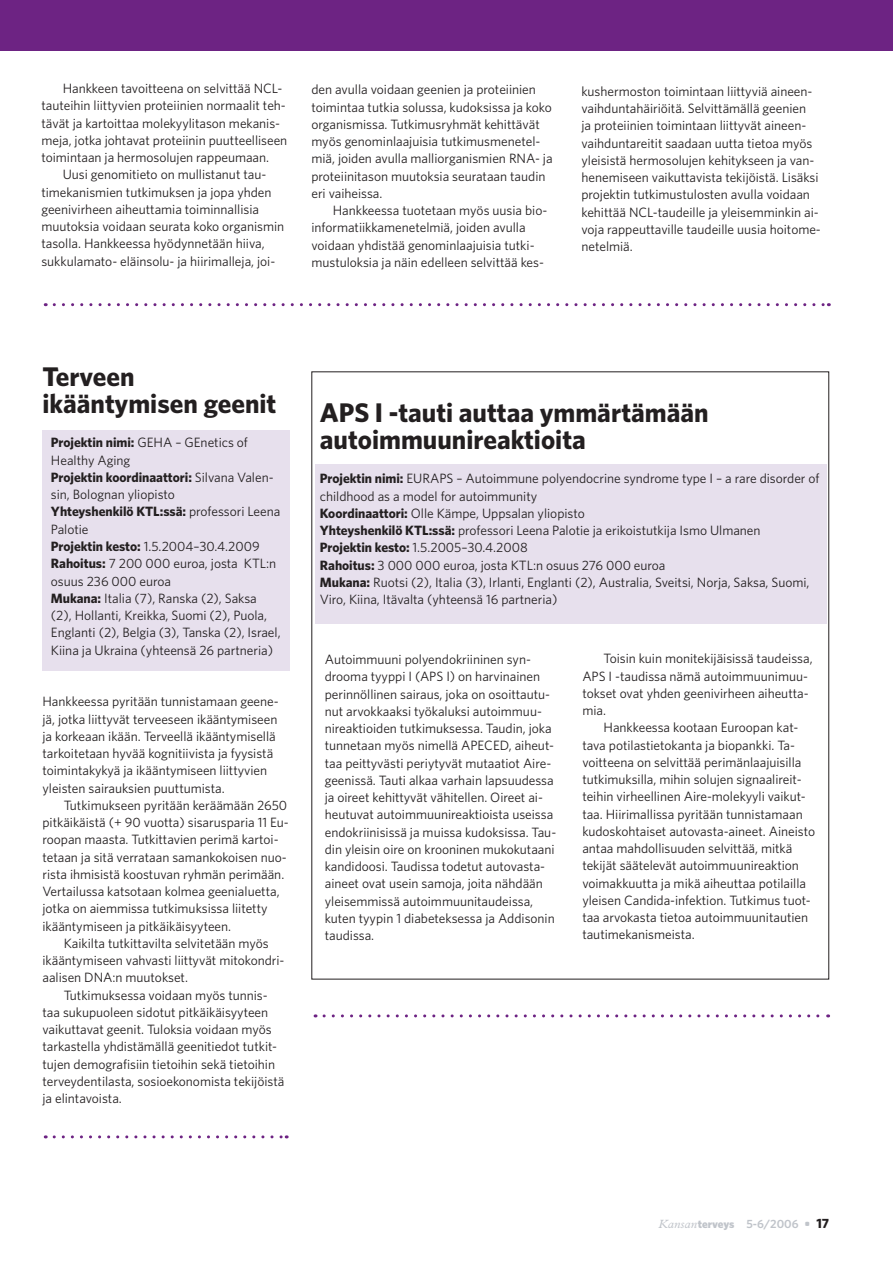
<style>
.page{position:relative;width:893px;height:1263px;background:#fff}
.page>*{position:absolute;margin:0;border:0;box-sizing:border-box;transform-origin:0 0}
.t1{font:700 27px/27px "Whitney";color:#231f20}
.t2{font:13.5px/17.2px "Whitney";letter-spacing:-.005em;color:#231f20}
.t3{font:600 12px "Whitney";color:#c0c4ca}
.s1{font-weight:700}
.s2{font-family:"Plantin";font-weight:400;font-style:italic}
.s3{font-weight:900;font-size:11.25px}
.s4{font-weight:700;font-size:13.5px;color:#231f20}
</style>
<div class="page">
<div style="left:315px;top:464px;width:511px;height:160px;background:#e7e0ed"></div>
<div style="left:42px;top:430px;width:248px;height:240px;background:#e7e0ed"></div>
<div style="left:0;top:0;width:893px;height:50px;background:#6d2383"></div>
<svg style="left:54px;top:303px;width:775px;height:3px"></svg>
<svg style="left:54px;top:1135px;width:233px;height:3px"></svg>
<svg style="left:324px;top:1014px;width:505px;height:3px"></svg>
<p class="t2" style="left:63px;top:79px;width:221px">Hankkeen tavoitteena on selvittää NCL-</p>
<p class="t2" style="left:41px;top:97px;width:246px">tauteihin liittyvien proteiinien normaalit teh-</p>
<p class="t2" style="left:41px;top:114px;width:240px">tävät ja kartoittaa molekyylitason mekanis-</p>
<p class="t2" style="left:41px;top:131px;width:247px">meja, jotka johtavat proteiinin puutteelliseen</p>
<p class="t2" style="left:41px;top:148px;width:229px">toimintaan ja hermosolujen rappeumaan.</p>
<p class="t2" style="left:63px;top:166px;width:205px">Uusi genomitieto on mullistanut tau-</p>
<p class="t2" style="left:41px;top:183px;width:232px">timekanismien tutkimuksen ja jopa yhden</p>
<p class="t2" style="left:41px;top:200px;width:219px">geenivirheen aiheuttamia toiminnallisia</p>
<p class="t2" style="left:41px;top:217px;width:244px">muutoksia voidaan seurata koko organismin</p>
<p class="t2" style="left:41px;top:235px;width:225px">tasolla. Hankkeessa hyödynnetään hiiva,</p>
<p class="t2" style="left:41px;top:252px;width:235px">sukkulamato- eläinsolu- ja hiirimalleja, joi-</p>
<p class="t2" style="left:311px;top:81px;width:243px">den avulla voidaan geenien ja proteiinien toimintaa tutkia solussa, kudoksissa ja koko organismissa. Tutkimusryhmät kehittävät myös genominlaajuisia tutkimusmenetel&shy;miä, joiden avulla malliorganismien RNA- ja proteiinitason muutoksia seurataan taudin eri vaiheissa.</p>
<p class="t2" style="left:311px;top:202px;width:236px;text-indent:21px">Hankkeessa tuotetaan myös uusia bio&shy;informatiikkamenetelmiä, joiden avulla voidaan yhdistää genominlaajuisia tutki&shy;mustuloksia ja näin edelleen selvittää kes-</p>
<p class="t2" style="left:581px;top:82px;width:241px">kushermoston toimintaan liittyviä aineen&shy;vaihduntahäiriöitä. Selvittämällä geenien<br>ja proteiinien toimintaan liittyvät aineen&shy;vaihduntareitit saadaan uutta tietoa myös yleisistä hermosolujen kehitykseen ja van&shy;henemiseen vaikuttavista tekijöistä. Lisäksi projektin tutkimustulosten avulla voidaan kehittää NCL-taudeille ja yleisemminkin ai&shy;voja rappeuttaville taudeille uusia hoitome&shy;netelmiä.</p>
<h1 class="t1" style="left:42px;top:362px;width:235px">Terveen ikääntymisen geenit</h1>
<p class="t2" style="left:51px;top:434px;width:231px"><span class="s1">Projektin nimi:</span> GEHA – GEnetics of Healthy Aging<br><span class="s1">Projektin koordinaattori:</span> Silvana Valen&shy;sin, Bolognan yliopisto<br><span class="s1">Yhteyshenkilö KTL:ssä:</span> professori Leena Palotie<br><span class="s1">Projektin kesto:</span> 1.5.2004–30.4.2009<br><span class="s1">Rahoitus:</span> 7 200 000 euroa, josta KTL:n osuus 236 000 euroa<br><span class="s1">Mukana:</span> Italia (7), Ranska (2), Saksa (2), Hollanti, Kreikka, Suomi (2), Puola, Englanti (2), Belgia (3), Tanska (2), Israel, Kiina ja Ukraina (yhteensä 26 partneria)</p>
<p class="t2" style="left:42px;top:693px;width:238px">Hankkeessa pyritään tunnistamaan geene&shy;jä, jotka liittyvät terveeseen ikääntymiseen ja korkeaan ikään. Terveellä ikääntymisellä tarkoitetaan hyvää kognitiivista ja fyysistä toimintakykyä ja ikääntymiseen liittyvien yleisten sairauksien puuttumista.</p>
<p class="t2" style="left:42px;top:796px;width:248px;text-indent:21px">Tutkimukseen pyritään keräämään 2650 pitkäikäistä (+ 90 vuotta) sisarusparia 11 Eu&shy;roopan maasta. Tutkittavien perimä kartoi&shy;tetaan ja sitä verrataan samankokoisen nuo&shy;rista ihmisistä koostuvan ryhmän perimään.<br>Vertailussa katsotaan kolmea geenialuetta, jotka on aiemmissa tutkimuksissa liitetty ikääntymiseen ja pitkäikäisyyteen.</p>
<p class="t2" style="left:42px;top:934px;width:244px;text-indent:21px">Kaikilta tutkittavilta selvitetään myös ikääntymiseen vahvasti liittyvät mitokondri&shy;aalisen DNA:n muutokset.</p>
<p class="t2" style="left:42px;top:986px;width:243px;text-indent:21px">Tutkimuksessa voidaan myös tunnis&shy;taa sukupuoleen sidotut pitkäikäisyyteen vaikuttavat geenit. Tuloksia voidaan myös tarkastella yhdistämällä geenitiedot tutkit&shy;tujen demografisiin tietoihin sekä tietoihin terveydentilasta, sosioekonomista tekijöistä ja elintavoista.</p>
<h1 class="t1" style="left:320px;top:398px;width:390px">APS I -tauti auttaa ymmärtämään autoimmuunireaktioita</h1>
<p class="t2" style="left:320px;top:470px;width:501px"><span class="s1">Projektin nimi:</span> EURAPS – Autoimmune polyendocrine syndrome type I – a rare disorder of childhood as a model for autoimmunity<br><span class="s1">Koordinaattori:</span> Olle Kämpe, Uppsalan yliopisto<br><span class="s1">Yhteyshenkilö KTL:ssä:</span> professori Leena Palotie ja erikoistutkija Ismo Ulmanen<br><span class="s1">Projektin kesto:</span> 1.5.2005–30.4.2008<br><span class="s1">Rahoitus:</span> 3 000 000 euroa, josta KTL:n osuus 276 000 euroa<br><span class="s1">Mukana:</span> Ruotsi (2), Italia (3), Irlanti, Englanti (2), Australia, Sveitsi, Norja, Saksa, Suomi, Viro, Kiina, Itävalta (yhteensä 16 partneria)</p>
<p class="t2" style="left:325px;top:650px;width:233px">Autoimmuuni polyendokriininen syn&shy;drooma tyyppi I (APS I) on harvinainen perinnöllinen sairaus, joka on osoittautu&shy;nut arvokkaaksi työkaluksi autoimmuu&shy;nireaktioiden tutkimuksessa. Taudin, joka tunnetaan myös nimellä APECED, aiheut&shy;taa peittyvästi periytyvät mutaatiot Aire&shy;geenissä. Tauti alkaa varhain lapsuudessa ja oireet kehittyvät vähitellen. Oireet ai&shy;heutuvat autoimmuunireaktioista useissa endokriinisissä ja muissa kudoksissa. Tau&shy;din yleisin oire on krooninen mukokutaani kandidoosi. Taudissa todetut autovasta&shy;aineet ovat usein samoja, joita nähdään yleisemmissä autoimmuunitaudeissa, kuten tyypin 1 diabeteksessa ja Addisonin taudissa.</p>
<p class="t2" style="left:582px;top:650px;width:232px;text-indent:21px">Toisin kuin monitekijäisissä taudeissa,<br>APS I -taudissa nämä autoimmuunimuu&shy;tokset ovat yhden geenivirheen aiheutta&shy;mia.</p>
<p class="t2" style="left:582px;top:719px;width:234px;text-indent:21px">Hankkeessa kootaan Euroopan kat&shy;tava potilastietokanta ja biopankki. Ta&shy;voitteena on selvittää perimänlaajuisilla tutkimuksilla, mihin solujen signaalireit&shy;teihin virheellinen Aire-molekyyli vaikut&shy;taa. Hiirimallissa pyritään tunnistamaan kudoskohtaiset autovasta-aineet. Aineisto antaa mahdollisuuden selvittää, mitkä tekijät säätelevät autoimmuunireaktion voimakkuutta ja mikä aiheuttaa potilailla yleisen Candida-infektion. Tutkimus tuot&shy;taa arvokasta tietoa autoimmuunitautien tautimekanismeista.</p>
<p class="t3" style="left:659px;top:1216px;width:171px"><span class="s2">Kansan</span><span class="s3">terveys</span> 5-6/2006 <span class="s1">•</span> <span class="s4">17</span></p>
</div>
